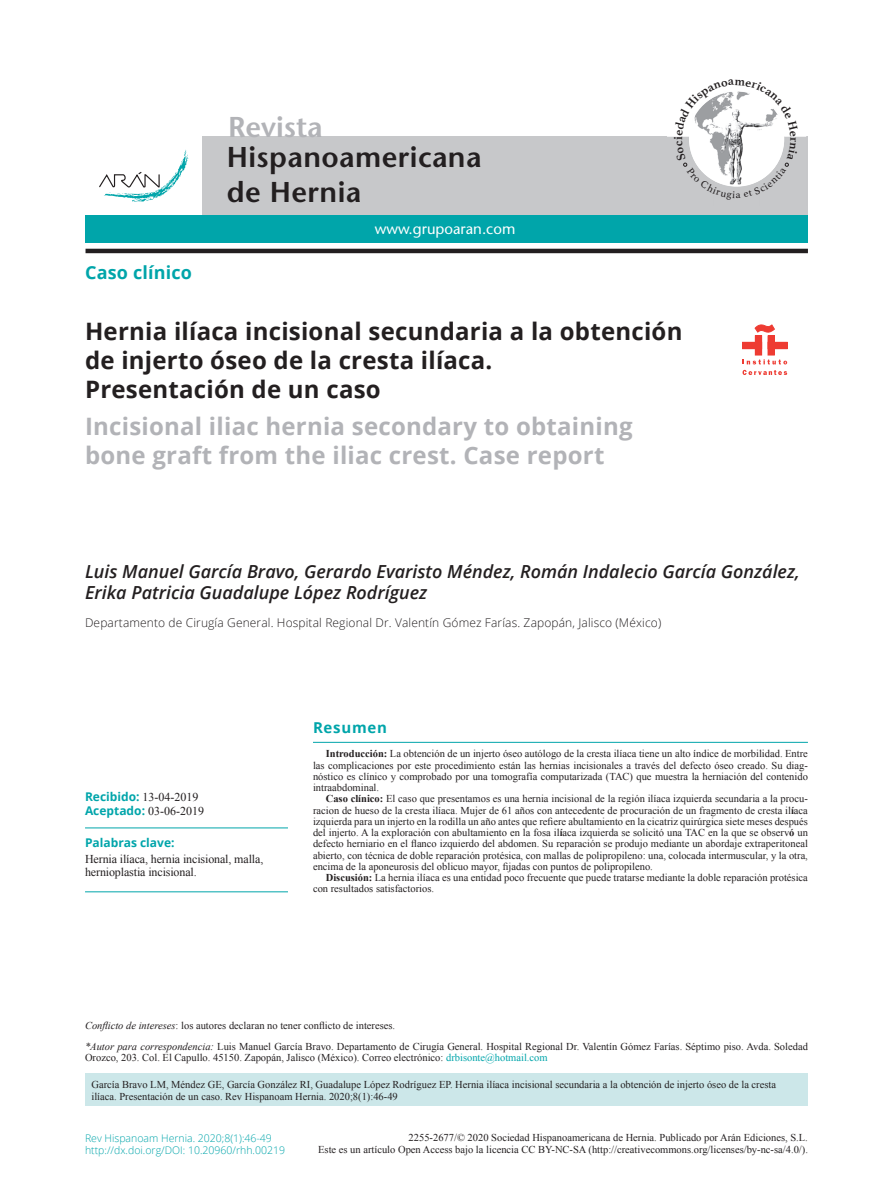
<style>
.page{position:relative;width:893px;height:1191px;background:#fff}
.page>*{position:absolute;margin:0;border:0;box-sizing:border-box;transform-origin:0 0}
.t1{font:600 28.65px/34.3px "Stone Sans Std";letter-spacing:.015em;color:#231f20}
.t2{font:600 28.65px "Stone Sans Std";color:#b2b3b7}
.t3{font:700 24px/28.8px "Open Sans";letter-spacing:.01em;color:#231f20}
.t4{font:700 24px/28.8px "Open Sans";letter-spacing:.01em;color:#b2b3b7}
.t5{font:italic 600 18px/21.6px "Open Sans";color:#231f20}
.t6{font:700 18px "Open Sans";letter-spacing:.01em;color:#00a5aa}
.t7{font:500 15px "Stone Sans Std";color:#fff}
.t8{font:700 15px "Open Sans";letter-spacing:.05em;color:#00a5aa}
.t9{font:12px/13.5px "Times New Roman";letter-spacing:-.01em;color:#231f20}
.t10{font:300 12px "Open Sans";letter-spacing:.01em;color:#231f20}
.t11{font:700 12px "Open Sans";color:#00a5aa}
.t12{font:10.5px/11.2px "Times New Roman";color:#231f20}
.t13{font:300 10.5px/12.6px "Open Sans";color:#00a5aa}
.s1{font-family:"Open Sans";font-weight:700;color:#00a5aa}
.s2{font-weight:700}
.s3{font-style:italic}
.s4{color:#00a5aa}
</style>
<div class="page">
<hr style="left:313px;top:742px;width:495px;height:1px;background:#00a5aa">
<hr style="left:85px;top:827px;width:203px;height:1px;background:#00a5aa">
<hr style="left:85px;top:891px;width:203px;height:1px;background:#00a5aa">
<div style="left:202px;top:137px;width:606px;height:78px;background:#c7c8ca"></div>
<div style="left:86px;top:215px;width:722px;height:27px;background:#00a5aa"></div>
<svg style="left:99px;top:150px;width:89px;height:52px"></svg>
<hr style="left:86px;top:249px;width:722px;height:4px;background:#231f20">
<div style="left:742px;top:342px;width:20px;height:7px;background:#ee3b32"></div>
<div style="left:768px;top:342px;width:19px;height:7px;background:#ee3b32"></div>
<div style="left:755px;top:336px;width:7px;height:19px;background:#ee3b32"></div>
<div style="left:768px;top:336px;width:6px;height:19px;background:#ee3b32"></div>
<svg style="left:755px;top:325px;width:19px;height:7px"></svg>
<svg style="left:742px;top:359px;width:45px;height:5px"></svg>
<svg style="left:742px;top:370px;width:45px;height:5px"></svg>
<div style="left:85px;top:1073px;width:723px;height:33px;background:#cce7e9"></div>
<svg style="left:674px;top:91px;width:124px;height:96px"></svg>
<h3 class="t6" style="left:85px;top:259px;width:109px">Caso clínico</h3>
<h1 class="t2" style="left:228px;top:110px;width:96px">Revista</h1>
<h1 class="t1" style="left:227px;top:140px;width:256px">Hispanoamericana de Hernia</h1>
<h3 class="t7" style="left:375px;top:220px;width:142px">www.grupoaran.com</h3>
<h2 class="t3" style="left:85px;top:316px;width:599px">Hernia ilíaca incisional secundaria a la obtención de injerto óseo de la cresta ilíaca.<br>Presentación de un caso</h2>
<h2 class="t4" style="left:85px;top:411px;width:549px">Incisional iliac hernia secondary to obtaining bone graft from the iliac crest. Case report</h2>
<h3 class="t5" style="left:85px;top:560px;width:716px">Luis Manuel García Bravo, Gerardo Evaristo Méndez, Román Indalecio García González,<br>Erika Patricia Guadalupe López Rodríguez</h3>
<p class="t10" style="left:85px;top:614px;width:578px">Departamento de Cirugía General. Hospital Regional Dr. Valentín Gómez Farías. Zapopán, Jalisco (México)</p>
<p class="t9" style="left:85px;top:790px;width:121px"><span class="s1">Recibido:</span> 13-04-2019<br><span class="s1">Aceptado:</span> 03-06-2019</p>
<p class="t11" style="left:85px;top:834px;width:91px">Palabras clave:</p>
<p class="t9" style="left:85px;top:852px;width:180px">Hernia ilíaca, hernia incisional, malla, hernioplastia incisional.</p>
<h3 class="t8" style="left:313px;top:717px;width:76px">Resumen</h3>
<p class="t12" style="left:313px;top:748px;width:496px;text-align:justify;text-indent:13px"><span class="s2">Introducción:</span> La obtención de un injerto óseo autólogo de la cresta ilíaca tiene un alto índice de morbilidad. Entre las complicaciones por este procedimiento están las hernias incisionales a través del defecto óseo creado. Su diag&shy;nóstico es clínico y comprobado por una tomografía computarizada (TAC) que muestra la herniación del contenido intraabdominal.</p>
<p class="t12" style="left:313px;top:793px;width:496px;text-align:justify;text-indent:13px"><span class="s2">Caso clínico:</span> El caso que presentamos es una hernia incisional de la región ilíaca izquierda secundaria a la procu&shy;racion de hueso de la cresta ilíaca. Mujer de 61 años con antecedente de procuración de un fragmento de cresta il<span class="s2">í</span>aca izquierda para un injerto en la rodilla un año antes que refiere abultamiento en la cicatriz quirúrgica siete meses después del injerto. A la exploración con abultamiento en la fosa il<span class="s2">í</span>aca izquierda se solicitó una TAC en la que se observ<span class="s2">ó</span> un defecto herniario en el flanco izquierdo del abdomen. Su reparación se produjo mediante un abordaje extraperitoneal abierto, con técnica de doble reparación protésica, con mallas de polipropileno: una, colocada intermuscular, y la otra, encima de la aponeurosis del oblicuo mayor, fijadas con puntos de polipropileno.</p>
<p class="t12" style="left:313px;top:872px;width:496px;text-indent:13px"><span class="s2">Discusión:</span> La hernia ilíaca es una entidad poco frecuente que puede tratarse mediante la doble reparación protésica con resultados satisfactorios.</p>
<p class="t12" style="left:85px;top:1019px;width:312px"><span class="s3">Conflicto de intereses</span>: los autores declaran no tener conflicto de intereses.</p>
<p class="t12" style="left:85px;top:1040px;width:724px"><span class="s3">*Autor para correspondencia:</span> Luis Manuel García Bravo. Departamento de Cirugía General. Hospital Regional Dr. Valentín Gómez Farías. Séptimo piso. Avda. Soledad<br>Orozco, 203. Col. El Capullo. 45150. Zapopán, Jalisco (México). Correo electrónico: <span class="s4">drbisonte@hotmail.com</span></p>
<p class="t12" style="left:91px;top:1077px;width:686px;line-height:12px">García Bravo LM, Méndez GE, García González RI, Guadalupe López Rodríguez EP. Hernia ilíaca incisional secundaria a la obtención de injerto óseo de la cresta ilíaca. Presentación de un caso. Rev Hispanoam Hernia. 2020;8(1):46-49</p>
<p class="t13" style="left:85px;top:1131px;width:201px">Rev Hispanoam Hernia. 2020;8(1):46-49 http://dx.doi.org/DOI: 10.20960/rhh.00219</p>
<p class="t12" style="left:318px;top:1131px;width:491px;line-height:12px;text-align:right">2255-2677/© 2020 Sociedad Hispanoamericana de Hernia. Publicado por Arán Ediciones, S.L.<br>Este es un artículo Open Access bajo la licencia CC BY-NC-SA (http://creativecommons.org/licenses/by-nc-sa/4.0/).</p>
</div>
